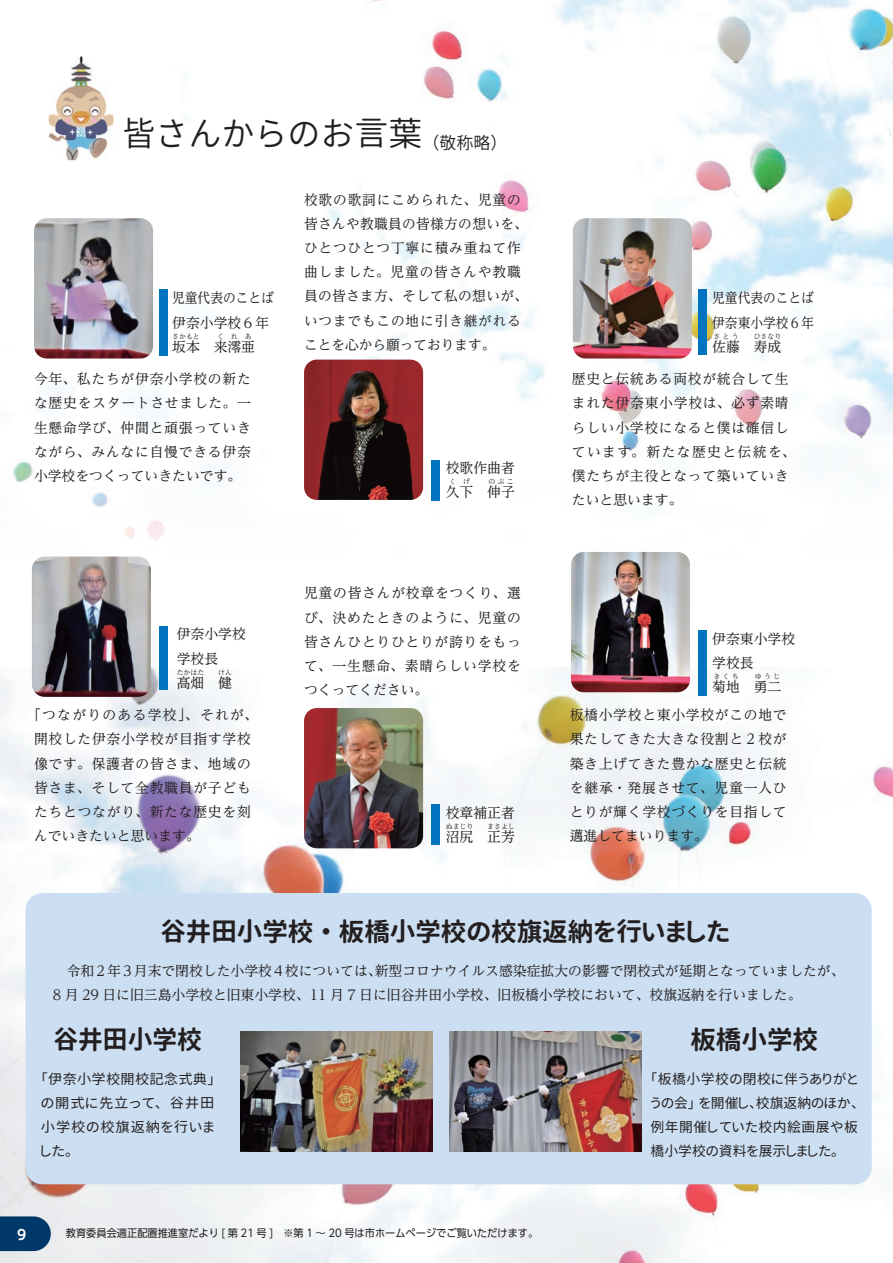
<style>
.page{position:relative;width:893px;height:1263px;background:#fff}
.page>*{position:absolute;margin:0;border:0;box-sizing:border-box;transform-origin:0 0}
.t1{font:34.05px "Gen Jyuu Gothic L";color:#231f20}
.t2{font:25.5px "Gen Jyuu Gothic L P Bold";color:#231f20}
.t3{font:16.95px "Gen Jyuu Gothic L";color:#231f20}
.t4{font:13.8px/24.2px "UD Reimin Pr 6 N";letter-spacing:.05em;color:#231f20}
.t5{font:13.8px/24.2px "UD Reimin Pr 6 N";color:#231f20}
.t6{font:13.8px/24.2px "Gen Jyuu Gothic L P Regular";letter-spacing:.035em;color:#231f20;text-align:justify}
.t7{font:13.8px/24.2px "Gen Jyuu Gothic L P Regular";letter-spacing:.06em;color:#231f20}
.t8{font:13.8px/24.2px "UD Reimin Pr 6 N";letter-spacing:.05em;color:#231f20;text-align:justify;scale:.92 1}
.t9{font:13.8px/24.2px "UD Reimin Pr 6 N";color:#231f20;scale:.92 1}
.t10{font:13.8px/24.2px "Gen Jyuu Gothic L P Regular";letter-spacing:.015em;color:#231f20;text-align:right}
.t11{font:700 13.8px "UD Shin Go Pro De";color:#fff}
.t12{font:10.65px "UD Shin Go Pro";color:#231f20;scale:.96 1}
.t13{font:10.65px "UD Shin Go Pr 6 N";color:#231f20}
.t14{font:6.9px "UD Reimin Pr 6 N";color:#231f20}
</style>
<div class="page">
<img style="left:13px;top:0;width:880px;height:541px">
<img style="left:0;top:668px;width:893px;height:595px">
<div style="left:0;top:0;width:163px;height:328px;background:#fff"></div>
<div style="left:26px;top:893px;width:846px;height:291px;background:#ccdef1;border-radius:17px"></div>
<img style="left:450px;top:1032px;width:191px;height:119px">
<img style="left:241px;top:1032px;width:191px;height:119px">
<img style="left:48px;top:56px;width:66px;height:104px">
<img style="left:304px;top:360px;width:119px;height:140px">
<img style="left:573px;top:218px;width:119px;height:140px">
<img style="left:34px;top:218px;width:119px;height:140px">
<div style="left:159px;top:289px;width:9px;height:66px;background:#0074be"></div>
<div style="left:432px;top:460px;width:8px;height:41px;background:#0074be"></div>
<div style="left:698px;top:289px;width:9px;height:66px;background:#0074be"></div>
<img style="left:32px;top:556px;width:119px;height:141px">
<div style="left:159px;top:626px;width:9px;height:64px;background:#0074be"></div>
<img style="left:571px;top:552px;width:119px;height:140px">
<div style="left:698px;top:629px;width:9px;height:66px;background:#0074be"></div>
<img style="left:304px;top:708px;width:119px;height:140px">
<div style="left:432px;top:805px;width:8px;height:40px;background:#0074be"></div>
<svg style="left:0;top:1216px;width:51px;height:35px"></svg>
<h1 class="t1" style="left:123px;top:109px;width:302px">皆さんからのお言葉</h1>
<p class="t3" style="left:423px;top:130px;width:87px">（敬称略(</p>
<p class="t9" style="left:172px;top:286px;width:112px">児童代表のことば伊奈小学校６年坂本</p>
<p class="t14" style="left:217px;top:331px;width:36px">くれあ</p>
<p class="t14" style="left:172px;top:331px;width:29px">さかもと</p>
<p class="t4" style="left:214px;top:334px;width:43px">来澪亜</p>
<p class="t4" style="left:34px;top:366px;width:218px;text-align:justify">今年、私たちが伊奈小学校の新たな歴史をスタートさせました。一生懸命学び、仲間と頑張っていきながら、みんなに自慢できる伊奈小学校をつくっていきたいです。</p>
<p class="t4" style="left:304px;top:187px;width:225px">校歌の歌詞にこめられた、児童の皆さんや教職員の皆様方の想いを、ひとつひとつ丁寧に積み重ねて作曲しました。児童の皆さんや教職員の皆さま方、そして私の想いが、いつまでもこの地に引き継がれることを心から願っております。</p>
<p class="t4" style="left:446px;top:455px;width:71px">校歌作曲者久下</p>
<p class="t14" style="left:449px;top:476px;width:22px">く げ</p>
<p class="t14" style="left:488px;top:476px;width:27px">のぶこ</p>
<p class="t4" style="left:487px;top:479px;width:29px">伸子</p>
<p class="t8" style="left:712px;top:286px;width:112px">児童代表のことば伊奈東小学校６年佐藤</p>
<p class="t14" style="left:713px;top:331px;width:27px">さとう</p>
<p class="t14" style="left:754px;top:331px;width:29px">ひさなり</p>
<p class="t4" style="left:754px;top:334px;width:29px">寿成</p>
<p class="t4" style="left:572px;top:366px;width:225px">歴史と伝統ある両校が統合して生まれた伊奈東小学校は、必ず素晴らしい小学校になると僕は確信しています。新たな歴史と伝統を、僕たちが主役となって築いていきたいと思います。</p>
<p class="t5" style="left:177px;top:622px;width:71px">伊奈小学校学校長<br>髙畑</p>
<p class="t14" style="left:177px;top:666px;width:29px">たかはた</p>
<p class="t14" style="left:218px;top:666px;width:15px">けん</p>
<p class="t4" style="left:218px;top:670px;width:15px">健</p>
<p class="t4" style="left:304px;top:581px;width:218px;text-align:justify">児童の皆さんが校章をつくり、選び、決めたときのように、児童の皆さんひとりひとりが誇りをもって、一生懸命、素晴らしい学校をつくってください。</p>
<p class="t5" style="left:712px;top:626px;width:84px">伊奈東小学校学校長<br>菊地</p>
<p class="t14" style="left:755px;top:671px;width:27px">ゆうじ</p>
<p class="t14" style="left:713px;top:671px;width:27px">きくち</p>
<p class="t4" style="left:754px;top:675px;width:29px">勇二</p>
<p class="t4" style="left:34px;top:702px;width:225px;text-indent:-7px">「つながりのある学校」、それが、開校した伊奈小学校が目指す学校像です。保護者の皆さま、地域の皆さま、そして全教職員が子どもたちとつながり、新たな歴史を刻んでいきたいと思います。</p>
<p class="t4" style="left:446px;top:800px;width:71px">校章補正者沼尻</p>
<p class="t14" style="left:446px;top:821px;width:29px">ぬまじり</p>
<p class="t14" style="left:487px;top:821px;width:29px">まさよし</p>
<p class="t4" style="left:487px;top:824px;width:29px">正芳</p>
<p class="t4" style="left:570px;top:702px;width:218px;text-align:justify">板橋小学校と東小学校がこの地で果たしてきた大きな役割と２校が築き上げてきた豊かな歴史と伝統を継承・発展させて、児童一人ひとりが輝く学校づくりを目指して邁進してまいります。</p>
<h2 class="t2" style="left:160px;top:913px;width:571px">谷井田小学校・板橋小学校の校旗返納を行いました</h2>
<p class="t5" style="left:375px;top:958px;width:471px">新型コロナウイルス感染症拡大の影響で閉校式が延期となっていましたが、</p>
<p class="t5" style="left:53px;top:958px;width:750px">　令和 2 年 3 月末で閉校した小学校 4 校については、<br>8 月 29 日に旧三島小学校と旧東小学校、11 月 7 日に旧谷井田小学校、旧板橋小学校において、校旗返納を行いました。</p>
<h2 class="t2" style="left:690px;top:1021px;width:129px">板橋小学校</h2>
<p class="t6" style="left:651px;top:1066px;width:209px">「板橋小学校の閉校に伴うありがとうの会」を開催し、校旗返納のほか、例年開催していた校内絵画展や板橋小学校の資料を展示しました。</p>
<h2 class="t2" style="left:53px;top:1021px;width:150px">谷井田小学校</h2>
<p class="t10" style="left:41px;top:1066px;width:175px">「伊奈小学校開校記念式典「谷井田</p>
<p class="t7" style="left:41px;top:1090px;width:175px">の開式に先立って、<br>小学校の校旗返納を行いました。</p>
<p class="t11" style="left:17px;top:1223px;width:11px">9</p>
<p class="t13" style="left:68px;top:1223px;width:87px">広報つくばみらい</p>
<p class="t12" style="left:66px;top:1224px;width:494px">教育委員会適正配置推進室だより 第[ 21 号 ]　※第 1 ～ 20 号は市ホームページでご覧いただけます。</p>
<p class="t13" style="left:164px;top:1223px;width:46px">2020.12</p>
</div>
